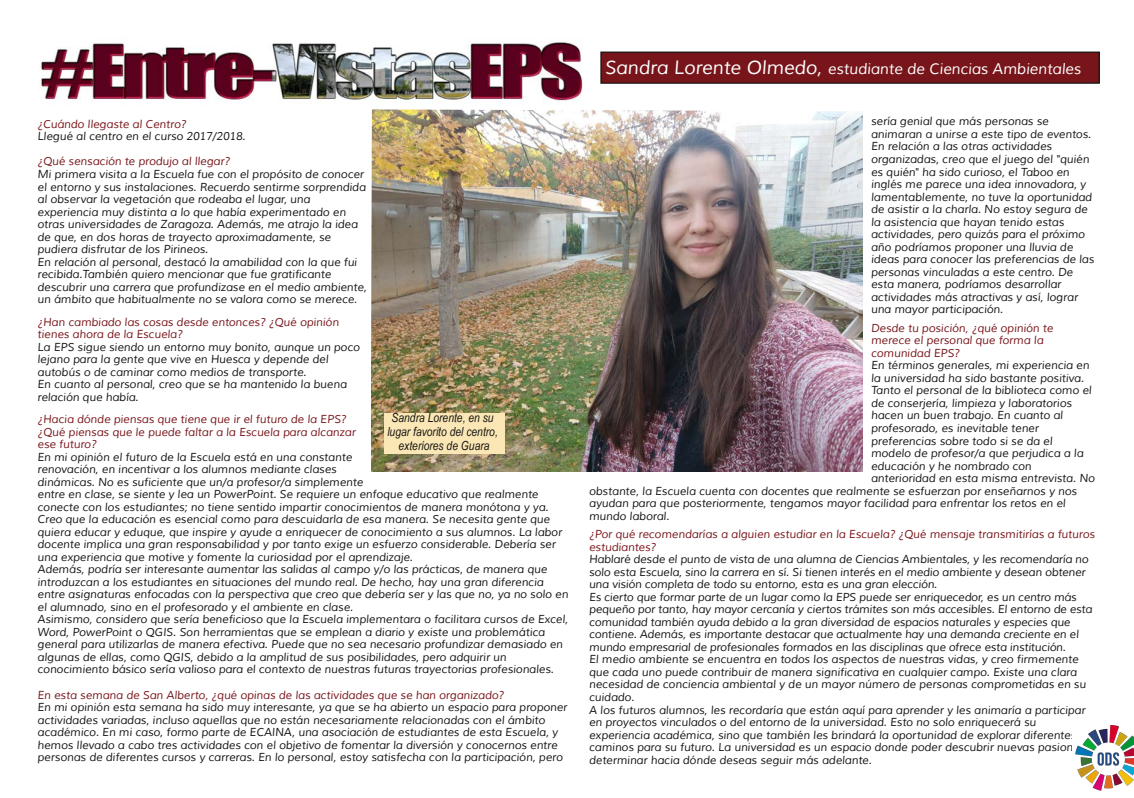
<style>
.page{position:relative;width:1134px;height:798px;background:#fff}
.page>*{position:absolute;margin:0;border:0;box-sizing:border-box;transform-origin:0 0}
.t1{font:italic 15px "Muli";color:#fff}
.t2{font:italic 12.5px/13.8px "Arial Narrow";letter-spacing:.005em;color:#161513;text-align:center}
.t3{font:italic 11.25px/12.5px "Muli";color:#161513}
.t4{font:italic 11.25px/12.5px "Muli";color:#78151a}
.s1{font-size:18.75px}
</style>
<div class="page">
<div style="left:601px;top:52px;width:498px;height:31px;background:#78151a"></div>
<div style="left:600px;top:52px;width:500px;height:32px;border:1px solid #161513"></div>
<img style="left:41px;top:42px;width:542px;height:63px">
<img style="left:1075px;top:725px;width:59px;height:66px">
<img style="left:372px;top:109px;width:490px;height:362px">
<div style="left:384px;top:413px;width:121px;height:40px;background:#fae7b5"></div>
<p class="t4" style="left:38px;top:118px;width:150px">¿Cuándo llegaste al Centro?</p>
<p class="t3" style="left:38px;top:130px;width:210px">Llegué al centro en el curso 2017/2018.</p>
<p class="t4" style="left:38px;top:155px;width:194px">¿Qué sensación te produjo al llegar?</p>
<p class="t3" style="left:38px;top:168px;width:331px">Mi primera visita a la Escuela fue con el propósito de conocer el entorno y sus instalaciones. Recuerdo sentirme sorprendida al observar la vegetación que rodeaba el lugar, una experiencia muy distinta a lo que había experimentado en otras universidades de Zaragoza. Además, me atrajo la idea de que, en dos horas de trayecto aproximadamente, se pudiera disfrutar de los Pirineos.<br>En relación al personal, destacó la amabilidad con la que fui recibida.También quiero mencionar que fue gratificante descubrir una carrera que profundizase en el medio ambiente, un ámbito que habitualmente no se valora como se merece.</p>
<p class="t4" style="left:38px;top:315px;width:303px">¿Han cambiado las cosas desde entonces? ¿Qué opinión tienes ahora de la Escuela?</p>
<p class="t3" style="left:38px;top:340px;width:324px">La EPS sigue siendo un entorno muy bonito, aunque un poco lejano para la gente que vive en Huesca y depende del autobús o de caminar como medios de transporte.<br>En cuanto al personal, creo que se ha mantenido la buena relación que había.</p>
<p class="t4" style="left:38px;top:413px;width:320px">¿Hacia dónde piensas que tiene que ir el futuro de la EPS? ¿Qué piensas que le puede faltar a la Escuela para alcanzar ese futuro?</p>
<p class="t3" style="left:38px;top:450px;width:532px">En mi opinión el futuro de la Escuela está en una constante<br>renovación, en incentivar a los alumnos mediante clases<br>dinámicas. No es suficiente que un/a profesor/a simplemente<br>entre en clase, se siente y lea un PowerPoint. Se requiere un enfoque educativo que realmente conecte con los estudiantes; no tiene sentido impartir conocimientos de manera monótona y ya.<br>Creo que la educación es esencial como para descuidarla de esa manera. Se necesita gente que quiera educar y eduque, que inspire y ayude a enriquecer de conocimiento a sus alumnos. La labor docente implica una gran responsabilidad y por tanto exige un esfuerzo considerable. Debería ser una experiencia que motive y fomente la curiosidad por el aprendizaje.<br>Además, podría ser interesante aumentar las salidas al campo y/o las prácticas, de manera que introduzcan a los estudiantes en situaciones del mundo real. De hecho, hay una gran diferencia entre asignaturas enfocadas con la perspectiva que creo que debería ser y las que no, ya no solo en el alumnado, sino en el profesorado y el ambiente en clase.<br>Asimismo, considero que sería beneficioso que la Escuela implementara o facilitara cursos de Excel, Word, PowerPoint o QGIS. Son herramientas que se emplean a diario y existe una problemática general para utilizarlas de manera efectiva. Puede que no sea necesario profundizar demasiado en algunas de ellas, como QGIS, debido a la amplitud de sus posibilidades, pero adquirir un conocimiento básico sería valioso para el contexto de nuestras futuras trayectorias profesionales.</p>
<p class="t4" style="left:38px;top:688px;width:468px">En esta semana de San Alberto, ¿qué opinas de las actividades que se han organizado?</p>
<p class="t3" style="left:38px;top:700px;width:531px">En mi opinión esta semana ha sido muy interesante, ya que se ha abierto un espacio para proponer actividades variadas, incluso aquellas que no están necesariamente relacionadas con el ámbito académico. En mi caso, formo parte de ECAINA, una asociación de estudiantes de esta Escuela, y hemos llevado a cabo tres actividades con el objetivo de fomentar la diversión y conocernos entre personas de diferentes cursos y carreras. En lo personal, estoy satisfecha con la participación, pero</p>
<p class="t2" style="left:387px;top:410px;width:112px">Sandra Lorente, en su lugar favorito del centro, exteriores de Guara</p>
<h1 class="t1" style="left:605px;top:60px;width:478px"><span class="s1">Sandra Lorente Olmedo,</span> estudiante de Ciencias Ambientales</h1>
<p class="t3" style="left:871px;top:115px;width:225px">sería genial que más personas se animaran a unirse a este tipo de eventos.<br>En relación a las otras actividades organizadas, creo que el juego del "quién es quién" ha sido curioso, el Taboo en inglés me parece una idea innovadora, y lamentablemente, no tuve la oportunidad de asistir a la charla. No estoy segura de la asistencia que hayan tenido estas actividades, pero quizás para el próximo año podríamos proponer una lluvia de ideas para conocer las preferencias de las personas vinculadas a este centro. De esta manera, podríamos desarrollar actividades más atractivas y así, lograr una mayor participación.</p>
<p class="t4" style="left:871px;top:322px;width:184px">Desde tu posición, ¿qué opinión te merece el personal que forma la comunidad EPS?</p>
<p class="t3" style="left:871px;top:359px;width:220px">En términos generales, mi experiencia en</p>
<p class="t3" style="left:871px;top:372px;width:214px">la universidad ha sido bastante positiva.</p>
<p class="t3" style="left:871px;top:384px;width:222px">Tanto el personal de la biblioteca como el</p>
<p class="t3" style="left:871px;top:397px;width:202px">de conserjería, limpieza y laboratorios</p>
<p class="t3" style="left:871px;top:409px;width:194px">hacen un buen trabajo. En cuanto al</p>
<p class="t3" style="left:871px;top:422px;width:169px">profesorado, es inevitable tener</p>
<p class="t3" style="left:871px;top:434px;width:183px">preferencias sobre todo si se da el</p>
<p class="t3" style="left:871px;top:447px;width:214px">modelo de profesor/a que perjudica a la</p>
<p class="t3" style="left:871px;top:459px;width:162px">educación y he nombrado con</p>
<p class="t3" style="left:871px;top:472px;width:225px">anterioridad en esta misma entrevista. No</p>
<p class="t3" style="left:589px;top:484px;width:489px">obstante, la Escuela cuenta con docentes que realmente se esfuerzan por enseñarnos y nos</p>
<p class="t3" style="left:589px;top:497px;width:478px">ayudan para que posteriormente, tengamos mayor facilidad para enfrentar los retos en el</p>
<p class="t3" style="left:589px;top:509px;width:82px">mundo laboral.</p>
<p class="t4" style="left:589px;top:528px;width:507px">¿Por qué recomendarías a alguien estudiar en la Escuela? ¿Qué mensaje transmitirías a futuros estudiantes?</p>
<p class="t3" style="left:589px;top:553px;width:506px">Hablaré desde el punto de vista de una alumna de Ciencias Ambientales, y les recomendaría no solo esta Escuela, sino la carrera en sí. Si tienen interés en el medio ambiente y desean obtener una visión completa de todo su entorno, esta es una gran elección.<br>Es cierto que formar parte de un lugar como la EPS puede ser enriquecedor, es un centro más pequeño por tanto, hay mayor cercanía y ciertos trámites son más accesibles. El entorno de esta comunidad también ayuda debido a la gran diversidad de espacios naturales y especies que contiene. Además, es importante destacar que actualmente hay una demanda creciente en el mundo empresarial de profesionales formados en las disciplinas que ofrece esta institución.<br>El medio ambiente se encuentra en todos los aspectos de nuestras vidas, y creo firmemente que cada uno puede contribuir de manera significativa en cualquier campo. Existe una clara necesidad de conciencia ambiental y de un mayor número de personas comprometidas en su cuidado.<br>A los futuros alumnos, les recordaría que están aquí para aprender y les animaría a participar en proyectos vinculados o del entorno de la universidad. Esto no solo enriquecerá su experiencia académica, sino que también les brindará la oportunidad de explorar diferentes caminos para su futuro. La universidad es un espacio donde poder descubrir nuevas pasiones y determinar hacia dónde deseas seguir más adelante.</p>
</div>
